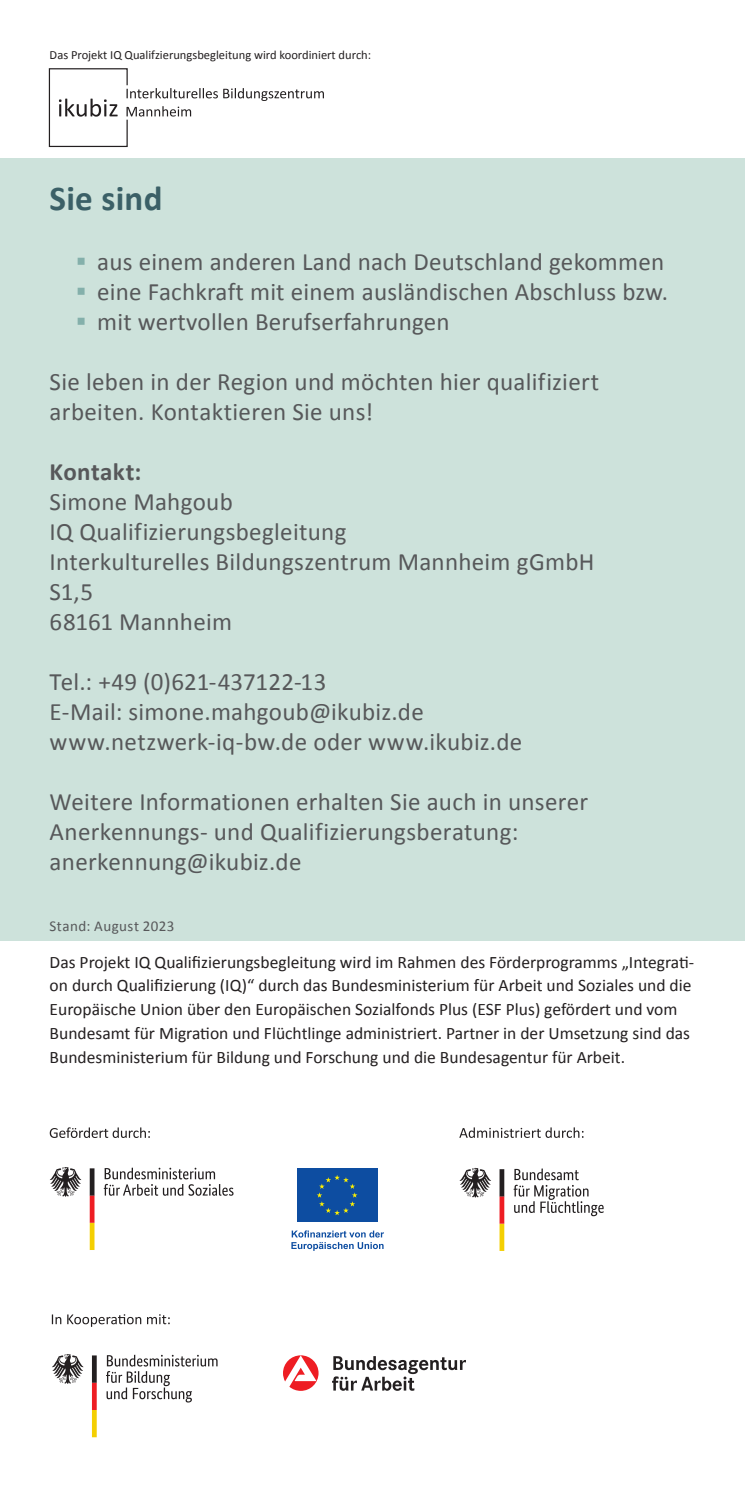
<style>
.page{position:relative;width:745px;height:1489px;background:#fff}
.page>*{position:absolute;margin:0;border:0;box-sizing:border-box;transform-origin:0 0}
.t1{font:700 35px "Calibri";letter-spacing:.005em;color:#3b6067}
.t2{font:25px/30px "Calibri";letter-spacing:.01em;color:#57585a}
.t3{font:700 25px "Calibri";letter-spacing:.015em;color:#57585a}
.t4{font:17.5px/23.8px "Calibri";color:#231f20}
.t5{font:15px "Calibri";letter-spacing:.03em;color:#57585a}
.t6{font:12.5px "Calibri";color:#231f20}
</style>
<div class="page">
<div style="left:0;top:158px;width:744px;height:782px;background:#cde2db"></div>
<svg style="left:50px;top:1127px;width:100px;height:10px"></svg>
<svg style="left:332px;top:1356px;width:133px;height:34px"></svg>
<svg style="left:283px;top:1355px;width:35px;height:35px"></svg>
<svg style="left:106px;top:1354px;width:111px;height:48px"></svg>
<svg style="left:52px;top:1354px;width:32px;height:29px"></svg>
<svg style="left:92px;top:1355px;width:5px;height:81px"></svg>
<svg style="left:52px;top:1314px;width:118px;height:12px"></svg>
<svg style="left:513px;top:1168px;width:90px;height:48px"></svg>
<svg style="left:459px;top:1167px;width:32px;height:30px"></svg>
<svg style="left:499px;top:1169px;width:5px;height:81px"></svg>
<svg style="left:459px;top:1127px;width:124px;height:10px"></svg>
<svg style="left:104px;top:1167px;width:129px;height:28px"></svg>
<svg style="left:50px;top:1167px;width:31px;height:29px"></svg>
<svg style="left:90px;top:1168px;width:4px;height:81px"></svg>
<div style="left:295px;top:1166px;width:84px;height:57px;background:linear-gradient(to bottom,#0d4da1,#0d4da1)"></div>
<div style="left:296px;top:1168px;width:81px;height:53px;background:#0d4da1"></div>
<svg style="left:317px;top:1175px;width:40px;height:40px"></svg>
<svg style="left:291px;top:1230px;width:93px;height:20px"></svg>
<svg style="left:48px;top:68px;width:276px;height:80px"></svg>
<p class="t6" style="left:50px;top:47px;width:323px">Das Projekt IQ Qualifzierungsbegleitung wird koordiniert durch:</p>
<h1 class="t1" style="left:50px;top:176px;width:114px">Sie sind</h1>
<p class="t2" style="left:97px;top:247px;width:572px">aus einem anderen Land nach Deutschland gekommen eine Fachkraft mit einem ausländischen Abschluss bzw. mit wertvollen Berufserfahrungen</p>
<p class="t2" style="left:50px;top:367px;width:550px">Sie leben in der Region und möchten hier qualifiziert arbeiten. Kontaktieren Sie uns!</p>
<p class="t3" style="left:50px;top:456px;width:93px">Kontakt:</p>
<p class="t2" style="left:50px;top:487px;width:546px">Simone Mahgoub<br>IQ Qualifizierungsbegleitung<br>Interkulturelles Bildungszentrum Mannheim gGmbH<br>S1,5<br>68161 Mannheim</p>
<p class="t2" style="left:50px;top:667px;width:474px">Tel.: +49 (0)621-437122-13<br>E-Mail: simone.mahgoub@ikubiz.de www.netzwerk-iq-bw.de oder www.ikubiz.de</p>
<p class="t2" style="left:50px;top:787px;width:540px">Weitere Informationen erhalten Sie auch in unserer<br>Anerkennungs- und Qualifizierungsberatung: anerkennung@ikubiz.de</p>
<p class="t5" style="left:50px;top:916px;width:126px">Stand: August 2023</p>
<p class="t4" style="left:50px;top:949px;width:645px">Das Projekt IQ Qualifizierungsbegleitung wird im Rahmen des Förderprogramms „Integrati&shy;on durch Qualifizierung (IQ)“ durch das Bundesministerium für Arbeit und Soziales und die Europäische Union über den Europäischen Sozialfonds Plus (ESF Plus) gefördert und vom Bundesamt für Migration und Flüchtlinge administriert. Partner in der Umsetzung sind das Bundesministerium für Bildung und Forschung und die Bundesagentur für Arbeit.</p>
</div>
